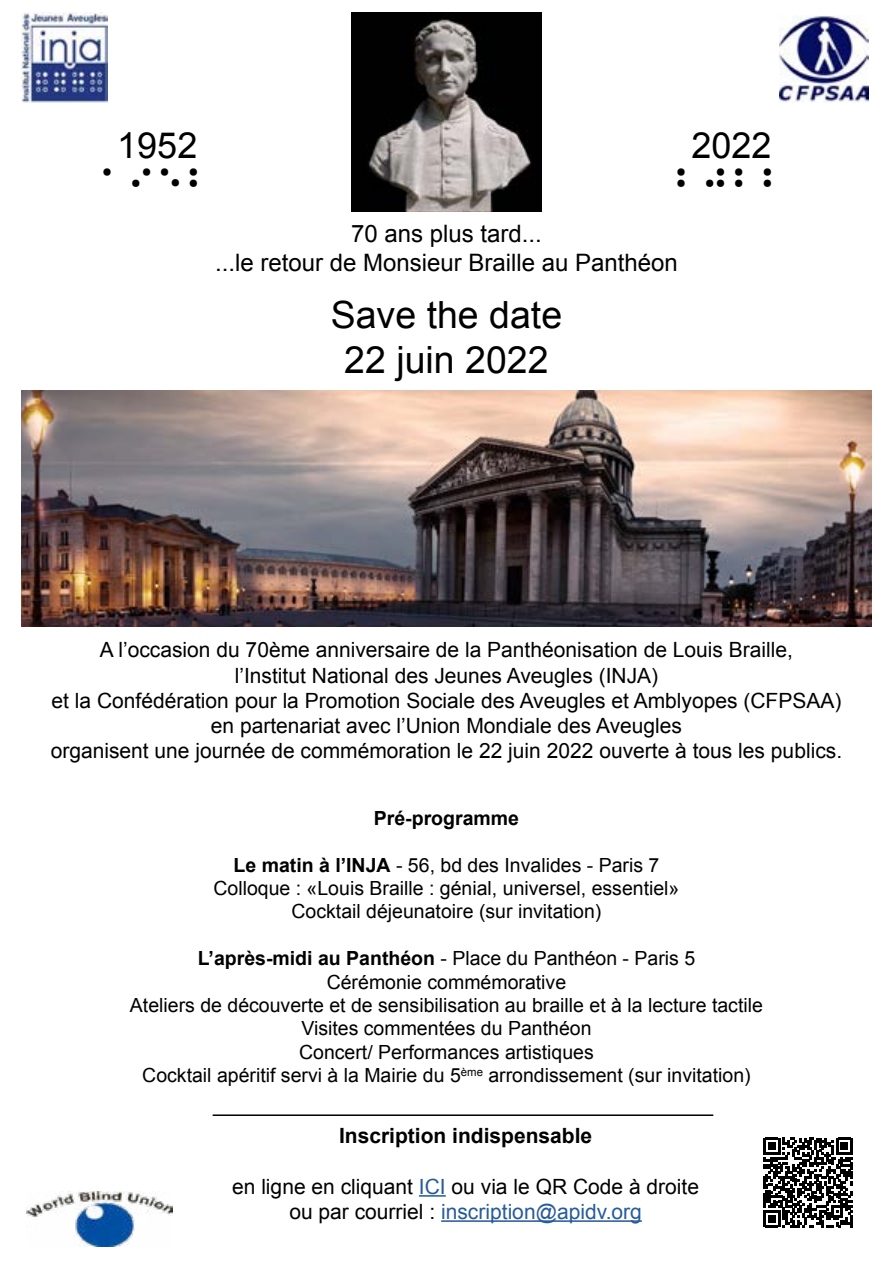
<style>
.page{position:relative;width:893px;height:1263px;background:#fff}
.page>*{position:absolute;margin:0;border:0;box-sizing:border-box;transform-origin:0 0}
.t1{font:37.5px/45px "Arial";color:#000;text-align:center}
.t2{font:36px "Arial";color:#000}
.t3{font:36px "Braille Normal";color:#000}
.t4{font:24px "Arial";color:#000}
.t5{font:21px "Arial";color:#000}
.t6{font:21px "Arial";color:#275b9b}
.t7{font:700 21px "Arial";color:#000}
.t8{font:19.5px "Arial";color:#000}
.t9{font:700 19.5px "Arial";color:#000}
.s1{font-weight:700}
.s2{color:#275b9b}
.s3{color:#000}
</style>
<div class="page">
<img style="left:351px;top:13px;width:191px;height:199px">
<img style="left:21px;top:390px;width:851px;height:236px">
<hr style="left:213px;top:1114px;width:500px;height:2px;background:#000">
<hr style="left:419px;top:1195px;width:27px;height:2px;background:#275b9b">
<hr style="left:441px;top:1220px;width:201px;height:2px;background:#275b9b">
<img style="left:779px;top:16px;width:90px;height:86px">
<img style="left:21px;top:13px;width:86px;height:89px">
<img style="left:27px;top:1191px;width:145px;height:55px">
<svg style="left:763px;top:1138px;width:90px;height:89px"></svg>
<p class="t2" style="left:117px;top:122px;width:82px">1952</p>
<p class="t3" style="left:100px;top:165px;width:117px">1952</p>
<p class="t2" style="left:691px;top:122px;width:82px">2022</p>
<p class="t3" style="left:674px;top:165px;width:117px">2022</p>
<p class="t4" style="left:351px;top:218px;width:192px">70 ans plus tard...</p>
<p class="t4" style="left:215px;top:246px;width:464px">...le retour de Monsieur Braille au Panthéon</p>
<p class="t1" style="left:331px;top:293px;width:233px">Save the date<br>22 juin 2022</p>
<p class="t5" style="left:100px;top:636px;width:695px">A l’occasion du 70ème anniversaire de la Panthéonisation de Louis Braille,</p>
<p class="t5" style="left:235px;top:661px;width:425px">l’Institut National des Jeunes Aveugles (INJA)</p>
<p class="t5" style="left:52px;top:687px;width:791px">et la Confédération pour la Promotion Sociale des Aveugles et Amblyopes (CFPSAA)</p>
<p class="t5" style="left:211px;top:712px;width:473px">en partenariat avec l’Union Mondiale des Aveugles</p>
<p class="t5" style="left:51px;top:737px;width:793px">organisent une journée de commémoration le 22 juin 2022 ouverte à tous les publics.</p>
<p class="t9" style="left:374px;top:805px;width:147px">Pré-programme</p>
<p class="t8" style="left:233px;top:852px;width:427px"><span class="s1">Le matin à l’INJA</span> - 56, bd des Invalides - Paris 7</p>
<p class="t8" style="left:213px;top:875px;width:468px">Colloque : «Louis Braille : génial, universel, essentiel»</p>
<p class="t8" style="left:291px;top:899px;width:311px">Cocktail déjeunatoire (sur invitation)</p>
<p class="t8" style="left:198px;top:946px;width:499px"><span class="s1">L’après-midi au Panthéon</span> - Place du Panthéon - Paris 5</p>
<p class="t8" style="left:327px;top:969px;width:241px">Cérémonie commémorative</p>
<p class="t8" style="left:130px;top:992px;width:634px">Ateliers de découverte et de sensibilisation au braille et à la lecture tactile</p>
<p class="t8" style="left:301px;top:1016px;width:292px">Visites commentées du Panthéon</p>
<p class="t8" style="left:299px;top:1039px;width:296px">Concert/ Performances artistiques</p>
<p class="t8" style="left:142px;top:1063px;width:610px">Cocktail apéritif servi à la Mairie du 5<sup>ème</sup> arrondissement (sur invitation)</p>
<p class="t7" style="left:339px;top:1122px;width:255px">Inscription indispensable</p>
<p class="t5" style="left:232px;top:1172px;width:468px">en ligne en cliquant <span class="s2">ICI</span> ou via le QR Code à droite</p>
<p class="t6" style="left:289px;top:1198px;width:354px"><span class="s3">ou par courriel :</span> inscription@apidv.org</p>
</div>
